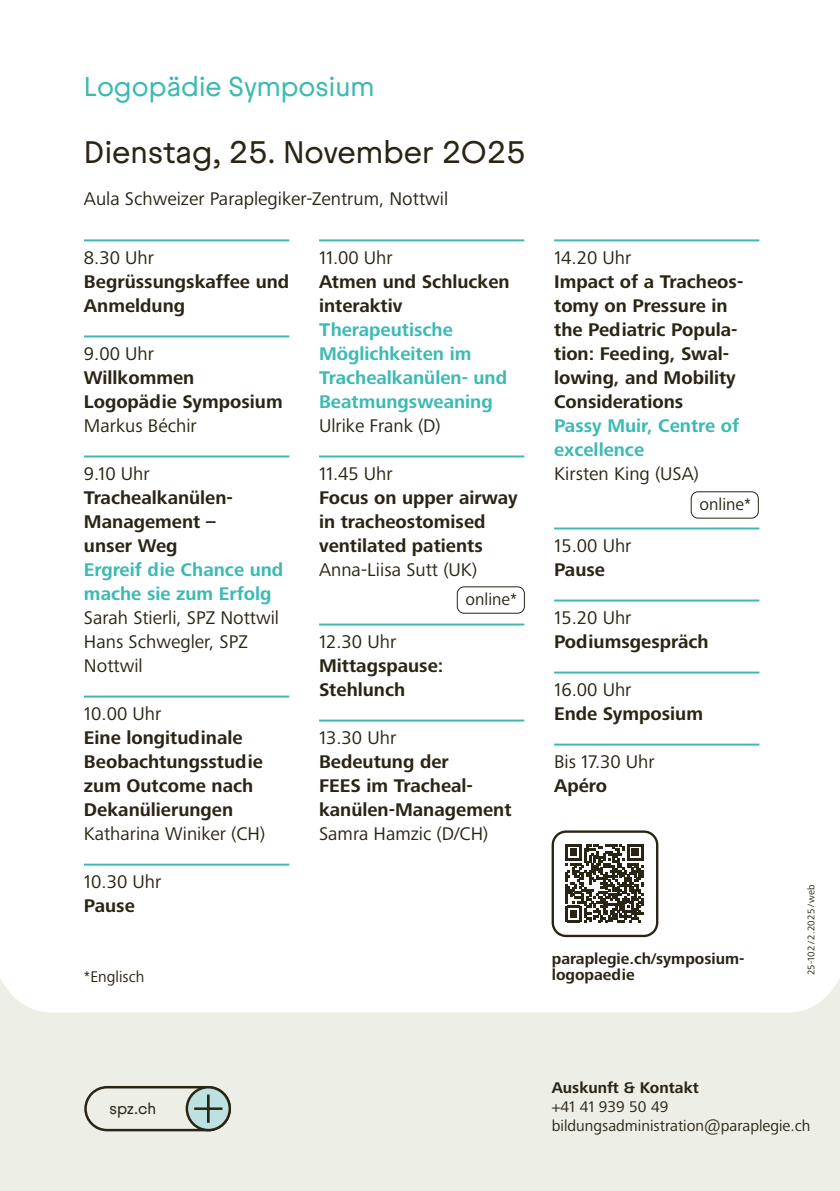
<style>
.page{position:relative;width:840px;height:1191px;background:#fff}
.page>*{position:absolute;margin:0;border:0;box-sizing:border-box;transform-origin:0 0}
.t1{font:32px "Juneau";color:#2a2415}
.t2{font:28px "Juneau";color:#3cbab2}
.t3{font:700 19px/24px "Frutiger Next Pro";color:#2a2415}
.t4{font:19px/24px "Frutiger Next Pro";color:#2a2415}
.t5{font:700 19px/24px "Frutiger Next Pro";color:#3cbab2}
.t6{font:17.4px "Frutiger Next Pro";color:#2a2415}
.t7{font:16px/19px "Frutiger Next Pro";color:#2a2415}
.t8{font:700 16px/16px "Frutiger Next Pro";color:#2a2415}
.t9{font:16px "Juneau";color:#2a2415}
.t10{font:10px "Frutiger Next Pro";letter-spacing:.02em;color:#2a2415}
</style>
<div class="page">
<div style="left:0;top:0;width:839px;height:1191px;background:#edeee5"></div>
<div style="left:0;top:0;width:839px;height:1012px;background:#fff"></div>
<div style="left:84px;top:1086px;width:147px;height:45px;border:2px solid #2a2415;border-radius:21px"></div>
<svg style="left:187px;top:1087px;width:43px;height:43px"></svg>
<div style="left:185px;top:1086px;width:46px;height:45px;border:2px solid #2a2415;border-radius:50%"></div>
<svg style="left:194px;top:1094px;width:28px;height:28px"></svg>
<hr style="left:84px;top:239px;width:205px;height:2px;background:#3cbab2">
<hr style="left:84px;top:335px;width:205px;height:2px;background:#3cbab2">
<hr style="left:84px;top:455px;width:205px;height:2px;background:#3cbab2">
<hr style="left:84px;top:695px;width:205px;height:2px;background:#3cbab2">
<hr style="left:84px;top:863px;width:205px;height:2px;background:#3cbab2">
<hr style="left:319px;top:239px;width:205px;height:2px;background:#3cbab2">
<hr style="left:319px;top:455px;width:205px;height:2px;background:#3cbab2">
<hr style="left:319px;top:623px;width:205px;height:2px;background:#3cbab2">
<hr style="left:319px;top:719px;width:205px;height:2px;background:#3cbab2">
<hr style="left:554px;top:239px;width:205px;height:2px;background:#3cbab2">
<hr style="left:554px;top:527px;width:205px;height:2px;background:#3cbab2">
<hr style="left:554px;top:599px;width:205px;height:2px;background:#3cbab2">
<hr style="left:554px;top:671px;width:205px;height:2px;background:#3cbab2">
<hr style="left:554px;top:743px;width:205px;height:2px;background:#3cbab2">
<svg style="left:565px;top:844px;width:78px;height:78px;background:#767268"></svg>
<div style="left:551px;top:830px;width:107px;height:107px;border:2px solid #2a2415;border-radius:13px"></div>
<div style="left:456px;top:586px;width:68px;height:27px;border:1px solid #2a2415;border-radius:7px"></div>
<div style="left:690px;top:491px;width:68px;height:27px;border:1px solid #2a2415;border-radius:7px"></div>
<h2 class="t2" style="left:84px;top:70px;width:292px">Logopädie Symposium</h2>
<h1 class="t1" style="left:84px;top:133px;width:443px">Dienstag, 25. November 2025</h1>
<p class="t4" style="left:84px;top:187px;width:365px">Aula Schweizer Paraplegiker-Zentrum, Nottwil</p>
<p class="t4" style="left:84px;top:246px;width:72px">8.30 Uhr</p>
<p class="t3" style="left:84px;top:270px;width:207px">Begrüssungskaffee und<br>Anmeldung</p>
<p class="t4" style="left:84px;top:342px;width:72px">9.00 Uhr</p>
<p class="t3" style="left:84px;top:366px;width:200px">Willkommen<br>Logopädie Symposium</p>
<p class="t4" style="left:84px;top:414px;width:114px">Markus Béchir</p>
<p class="t4" style="left:84px;top:462px;width:67px">9.10 Uhr</p>
<p class="t3" style="left:84px;top:486px;width:150px">Trachealkanülen-<br>Management – unser Weg</p>
<p class="t5" style="left:84px;top:558px;width:201px">Ergreif die Chance und mache sie zum Erfolg</p>
<p class="t4" style="left:84px;top:606px;width:196px">Sarah Stierli, SPZ Nottwil<br>Hans Schwegler, SPZ<br>Nottwil</p>
<p class="t4" style="left:84px;top:702px;width:79px">10.00 Uhr</p>
<p class="t3" style="left:84px;top:726px;width:180px">Eine longitudinale<br>Beobachtungsstudie zum Outcome nach<br>Dekanülierungen</p>
<p class="t4" style="left:84px;top:822px;width:182px">Katharina Winiker (CH)</p>
<p class="t4" style="left:84px;top:870px;width:79px">10.30 Uhr</p>
<p class="t3" style="left:84px;top:894px;width:52px">Pause</p>
<p class="t7" style="left:84px;top:967px;width:62px">*Englisch</p>
<p class="t4" style="left:319px;top:246px;width:75px">11.00 Uhr</p>
<p class="t3" style="left:319px;top:270px;width:192px">Atmen und Schlucken interaktiv</p>
<p class="t5" style="left:319px;top:318px;width:189px">Therapeutische<br>Möglichkeiten im<br>Trachealkanülen- und<br>Beatmungsweaning</p>
<p class="t4" style="left:319px;top:414px;width:123px">Ulrike Frank (D)</p>
<p class="t4" style="left:319px;top:462px;width:75px">11.45 Uhr</p>
<p class="t3" style="left:319px;top:486px;width:200px">Focus on upper airway in tracheostomised ventilated patients</p>
<p class="t4" style="left:319px;top:558px;width:159px">Anna-Liisa Sutt (UK)</p>
<p class="t6" style="left:465px;top:589px;width:53px">online*</p>
<p class="t4" style="left:319px;top:630px;width:79px">12.30 Uhr</p>
<p class="t3" style="left:319px;top:654px;width:126px">Mittagspause:<br>Stehlunch</p>
<p class="t4" style="left:319px;top:726px;width:79px">13.30 Uhr</p>
<p class="t3" style="left:319px;top:750px;width:194px">Bedeutung der<br>FEES im Tracheal&shy;kanülen-Management</p>
<p class="t4" style="left:319px;top:822px;width:171px">Samra Hamzic (D/CH)</p>
<p class="t4" style="left:554px;top:246px;width:79px">14.20 Uhr</p>
<p class="t3" style="left:554px;top:270px;width:190px">Impact of a Tracheos&shy;tomy on Pressure in the Pediatric Popula&shy;tion: Feeding, Swal&shy;lowing, and Mobility<br>Considerations</p>
<p class="t5" style="left:554px;top:414px;width:186px">Passy Muir, Centre of excellence</p>
<p class="t4" style="left:554px;top:462px;width:146px">Kirsten King (USA)</p>
<p class="t6" style="left:699px;top:494px;width:53px">online*</p>
<p class="t4" style="left:554px;top:534px;width:79px">15.00 Uhr</p>
<p class="t3" style="left:554px;top:558px;width:52px">Pause</p>
<p class="t4" style="left:554px;top:606px;width:79px">15.20 Uhr</p>
<p class="t3" style="left:554px;top:630px;width:156px">Podiumsgespräch</p>
<p class="t4" style="left:554px;top:678px;width:79px">16.00 Uhr</p>
<p class="t3" style="left:554px;top:702px;width:150px">Ende Symposium</p>
<p class="t4" style="left:554px;top:750px;width:102px">Bis 17.30 Uhr</p>
<p class="t3" style="left:554px;top:774px;width:54px">Apéro</p>
<p class="t8" style="left:551px;top:951px;width:194px">paraplegie.ch/symposium&shy;logopaedie</p>
<p class="t10" style="left:804px;top:975px;width:93px;rotate:-90deg">25-102 /2.2025 /web</p>
<p class="t9" style="left:109px;top:1099px;width:48px">spz.ch</p>
<p class="t8" style="left:551px;top:1080px;width:148px">Auskunft &amp; Kontakt</p>
<p class="t7" style="left:551px;top:1097px;width:260px">+41 41 939 50 49 bildungsadministration@paraplegie.ch</p>
</div>
